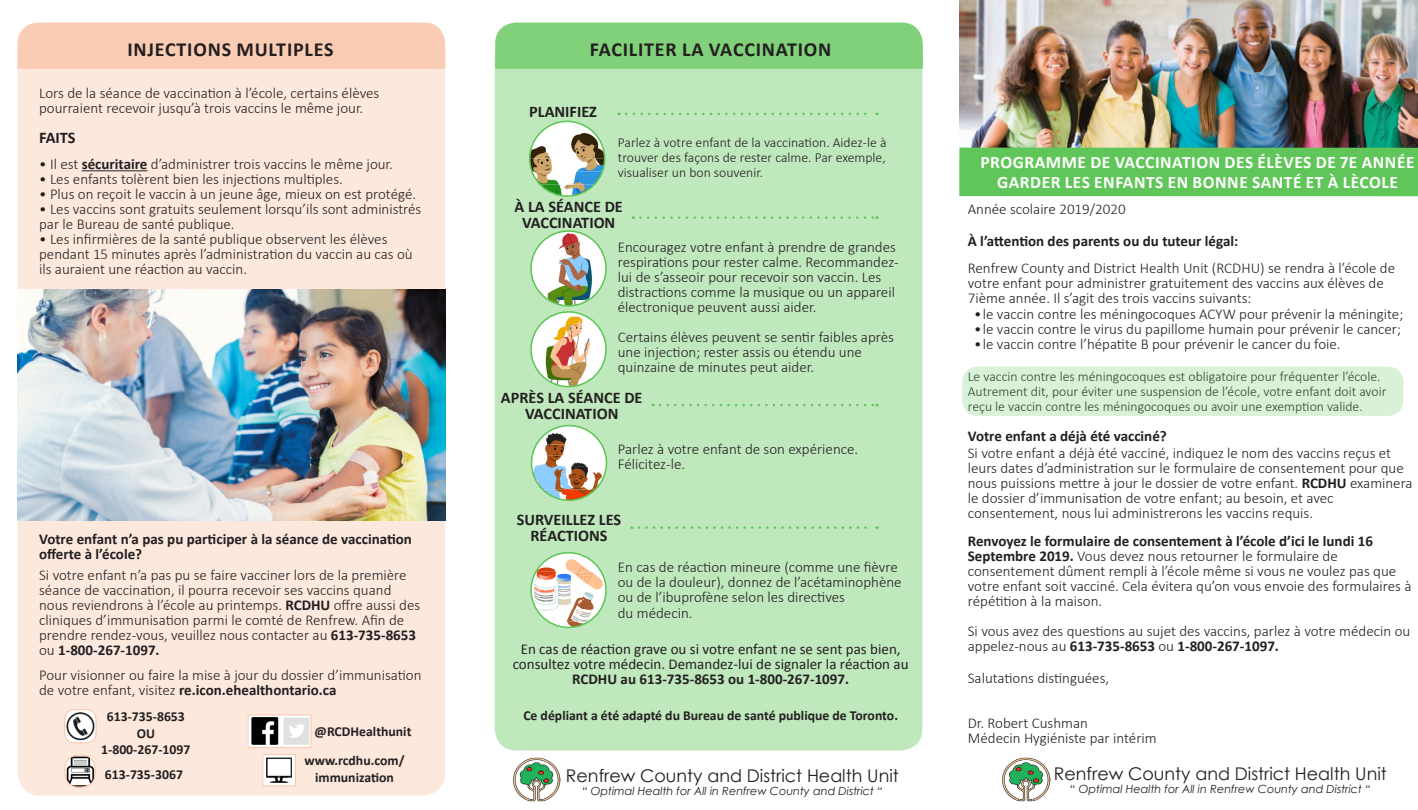
<style>
.page{position:relative;width:1418px;height:810px;background:#fff}
.page>*{position:absolute;margin:0;border:0;box-sizing:border-box;transform-origin:0 0}
.t1{font:700 20px "Calibri";letter-spacing:.04em;color:#231f20}
.t2{font:700 17.5px/20px "Calibri";letter-spacing:.03em;color:#fff;text-align:center}
.t3{font:17.5px "Century Gothic";color:#231f20}
.t4{font:700 16.25px/16.2px "Calibri";color:#231f20;text-align:center}
.t5{font:300 15px/15px "Calibri";color:#231f20}
.t6{font:15px/15px "Calibri";color:#231f20;text-align:center}
.t7{font:700 15px/15px "Calibri";color:#231f20}
.t8{font:300 13.75px/15px "Calibri";color:#231f20}
.t9{font:700 13.75px/16.5px "Calibri";color:#231f20;text-align:center}
.t10{font:italic 11.25px "Century Gothic";color:#231f20}
.s1{font-weight:700}
</style>
<div class="page">
<div style="left:495px;top:69px;width:427px;height:682px;background:#c0e8bd"></div>
<div style="left:18px;top:69px;width:427px;height:727px;background:#fce8dd"></div>
<img style="left:18px;top:290px;width:427px;height:230px">
<img style="left:959px;top:0;width:459px;height:187px">
<div style="left:18px;top:22px;width:427px;height:47px;background:#f9ccb3"></div>
<hr style="left:82px;top:170px;width:65px;height:1px;background:#231f20">
<div style="left:495px;top:22px;width:427px;height:47px;background:#80d17a"></div>
<div style="left:959px;top:148px;width:458px;height:48px;background:#60c659"></div>
<div style="left:530px;top:121px;width:74px;height:75px;background:#fff;border-radius:50%"></div>
<img style="left:532px;top:133px;width:70px;height:13px">
<img style="left:530px;top:146px;width:74px;height:26px">
<img style="left:532px;top:172px;width:70px;height:12px">
<img style="left:540px;top:184px;width:54px;height:12px">
<div style="left:529px;top:121px;width:76px;height:76px;border:2px solid #60c659;border-radius:50%"></div>
<div style="left:531px;top:231px;width:75px;height:75px;background:#fff;border-radius:50%"></div>
<img style="left:548px;top:233px;width:44px;height:67px">
<img style="left:548px;top:300px;width:40px;height:6px">
<div style="left:530px;top:230px;width:77px;height:77px;border:2px solid #60c659;border-radius:50%"></div>
<div style="left:531px;top:312px;width:75px;height:75px;background:#fff;border-radius:50%"></div>
<img style="left:545px;top:317px;width:45px;height:70px">
<div style="left:530px;top:311px;width:77px;height:76px;border:2px solid #60c659;border-radius:50%"></div>
<div style="left:531px;top:426px;width:75px;height:74px;background:#fff;border-radius:50%"></div>
<img style="left:536px;top:433px;width:65px;height:12px">
<img style="left:531px;top:445px;width:71px;height:33px">
<img style="left:535px;top:478px;width:67px;height:11px">
<img style="left:542px;top:489px;width:53px;height:11px">
<div style="left:531px;top:425px;width:76px;height:76px;border:2px solid #60c659;border-radius:50%"></div>
<svg style="left:531px;top:553px;width:75px;height:74px"></svg>
<img style="left:535px;top:559px;width:67px;height:63px">
<img style="left:548px;top:622px;width:41px;height:5px">
<div style="left:530px;top:552px;width:77px;height:76px;border:2px solid #60c659;border-radius:50%"></div>
<svg style="left:626px;top:113px;width:251px;height:2px"></svg>
<svg style="left:640px;top:216px;width:237px;height:3px"></svg>
<svg style="left:660px;top:404px;width:217px;height:2px"></svg>
<svg style="left:639px;top:526px;width:238px;height:3px"></svg>
<img style="left:1002px;top:758px;width:48px;height:44px">
<img style="left:264px;top:756px;width:30px;height:28px">
<div style="left:262px;top:754px;width:34px;height:32px;border:1px solid #f9c6aa"></div>
<img style="left:65px;top:710px;width:31px;height:33px">
<div style="left:64px;top:709px;width:32px;height:34px;border:1px solid #f9c6aa;border-radius:10px"></div>
<img style="left:513px;top:758px;width:47px;height:44px">
<img style="left:250px;top:717px;width:59px;height:29px">
<div style="left:248px;top:715px;width:63px;height:33px;border:1px solid #f9c6aa"></div>
<img style="left:65px;top:755px;width:30px;height:32px">
<div style="left:64px;top:755px;width:32px;height:33px;border:1px solid #f9c6aa;border-radius:14px"></div>
<div style="left:963px;top:367px;width:439px;height:48px;background:#d8f1d7;border-radius:15px"></div>
<div style="left:962px;top:367px;width:441px;height:49px;border:1px solid #60c659;border-radius:15px"></div>
<p class="t1" style="left:127px;top:37px;width:208px">INJECTIONS MULTIPLES</p>
<p class="t5" style="left:39px;top:85px;width:342px">Lors de la séance de vaccination à l’école, certains élèves pourraient recevoir jusqu’à trois vaccins le même jour.</p>
<p class="t4" style="left:39px;top:129px;width:38px">FAITS</p>
<p class="t5" style="left:39px;top:157px;width:355px">• Il est <span class="s1">sécuritaire</span> d’administrer trois vaccins le même jour.</p>
<p class="t5" style="left:39px;top:172px;width:305px">• Les enfants tolèrent bien les injections multiples.</p>
<p class="t5" style="left:39px;top:187px;width:378px">• Plus on reçoit le vaccin à un jeune âge, mieux on est protégé.</p>
<p class="t5" style="left:39px;top:202px;width:384px">• Les vaccins sont gratuits seulement lorsqu’ils sont administrés par le Bureau de santé publique.</p>
<p class="t5" style="left:39px;top:232px;width:375px">• Les infirmières de la santé publique observent les élèves pendant 15 minutes après l’administration du vaccin au cas où ils auraient une réaction au vaccin.</p>
<p class="t7" style="left:39px;top:532px;width:374px">Votre enfant n’a pas pu participer à la séance de vaccination offerte à l’école?</p>
<p class="t5" style="left:39px;top:568px;width:382px">Si votre enfant n’a pas pu se faire vacciner lors de la première séance de vaccination, il pourra recevoir ses vaccins quand nous reviendrons à l’école au printemps. <span class="s1">RCDHU</span> offre aussi des cliniques d’immunisation parmi le comté de Renfrew. Afin de prendre rendez-vous, veuillez nous contacter au <span class="s1">613-735-8653 </span>ou <span class="s1">1-800-267-1097.</span></p>
<p class="t5" style="left:39px;top:668px;width:384px">Pour visionner ou faire la mise à jour du dossier d’immunisation de votre enfant, visitez <span class="s1">re.icon.ehealthontario.ca</span></p>
<p class="t9" style="left:107px;top:708px;width:80px">613-735-8653<br>OU</p>
<p class="t9" style="left:101px;top:741px;width:91px">1-800-267-1097</p>
<p class="t9" style="left:105px;top:766px;width:80px">613-735-3067</p>
<p class="t9" style="left:315px;top:723px;width:98px">@RCDHealthunit</p>
<p class="t9" style="left:304px;top:753px;width:102px">www.rcdhu.com/ immunization</p>
<p class="t1" style="left:590px;top:37px;width:243px">FACILITER LA VACCINATION</p>
<p class="t4" style="left:529px;top:103px;width:69px">PLANIFIEZ</p>
<p class="t8" style="left:618px;top:134px;width:270px;text-align:justify">Parlez à votre enfant de la vaccination. Aidez-le à trouver des façons de rester calme. Par exemple, visualiser un bon souvenir.</p>
<p class="t4" style="left:514px;top:198px;width:110px">À LA SÉANCE DE<br>VACCINATION</p>
<p class="t5" style="left:618px;top:239px;width:282px">Encouragez votre enfant à prendre de grandes respirations pour rester calme. Recommandez&shy;lui de s’asseoir pour recevoir son vaccin. Les distractions comme la musique ou un appareil électronique peuvent aussi aider.</p>
<p class="t5" style="left:618px;top:329px;width:278px">Certains élèves peuvent se sentir faibles après une injection; rester assis ou étendu une quinzaine de minutes peut aider.</p>
<p class="t4" style="left:501px;top:389px;width:143px">APRÈS LA SÉANCE DE<br>VACCINATION</p>
<p class="t5" style="left:618px;top:442px;width:242px">Parlez à votre enfant de son expérience.<br>Félicitez-le.</p>
<p class="t4" style="left:517px;top:512px;width:106px">SURVEILLEZ LES<br>RÉACTIONS</p>
<p class="t5" style="left:618px;top:559px;width:285px">En cas de réaction mineure (comme une fièvre ou de la douleur), donnez de l’acétaminophène ou de l’ibuprofène selon les directives</p>
<p class="t5" style="left:618px;top:605px;width:76px">du médecin.</p>
<p class="t6" style="left:513px;top:642px;width:397px">En cas de réaction grave ou si votre enfant ne se sent pas bien, consultez votre médecin. Demandez-lui de signaler la réaction au</p>
<p class="t7" style="left:572px;top:672px;width:278px">RCDHU au 613-735-8653 ou 1-800-267-1097.</p>
<p class="t9" style="left:523px;top:707px;width:376px">Ce dépliant a été adapté du Bureau de santé publique de Toronto.</p>
<p class="t3" style="left:566px;top:763px;width:334px">Renfrew County and District Health Unit</p>
<p class="t10" style="left:582px;top:783px;width:302px">“ Optimal Health for All in Renfrew County and District “</p>
<p class="t2" style="left:980px;top:152px;width:436px">PROGRAMME DE VACCINATION DES ÉLÈVES DE 7E ANNÉE<br>GARDER LES ENFANTS EN BONNE SANTÉ ET À LÈCOLE</p>
<p class="t5" style="left:968px;top:201px;width:159px">Année scolaire 2019/2020</p>
<p class="t5" style="left:968px;top:227px;width:429px;line-height:27.5px"><span class="s1">À l’attention des parents ou du tuteur légal:<br></span>Renfrew County and District Health Unit (RCDHU) se rendra à l’école de</p>
<p class="t5" style="left:968px;top:276px;width:417px">votre enfant pour administrer gratuitement des vaccins aux élèves de<br>7ième année. Il s’agit des trois vaccins suivants:</p>
<p class="t5" style="left:974px;top:307px;width:431px">•le vaccin contre les méningocoques ACYW pour prévenir la méningite;</p>
<p class="t5" style="left:974px;top:322px;width:428px">•le vaccin contre le virus du papillome humain pour prévenir le cancer;</p>
<p class="t5" style="left:974px;top:337px;width:368px">•le vaccin contre l’hépatite B pour prévenir le cancer du foie.</p>
<p class="t8" style="left:968px;top:368px;width:420px">Le vaccin contre les méningocoques est obligatoire pour fréquenter l’école.<br>Autrement dit, pour éviter une suspension de l’école, votre enfant doit avoir reçu le vaccin contre les méningocoques ou avoir une exemption valide.</p>
<p class="t5" style="left:968px;top:427px;width:425px;line-height:17.5px"><span class="s1">Votre enfant a déjà été vacciné?<br></span>Si votre enfant a déjà été vacciné, indiquez le nom des vaccins reçus et</p>
<p class="t5" style="left:968px;top:461px;width:446px">leurs dates d’administration sur le formulaire de consentement pour que nous puissions mettre à jour le dossier de votre enfant. <span class="s1">RCDHU</span> examinera le dossier d’immunisation de votre enfant; au besoin, et avec consentement, nous lui administrerons les vaccins requis.</p>
<p class="t5" style="left:968px;top:533px;width:445px"><span class="s1">Renvoyez le formulaire de consentement à l’école d’ici le lundi 16<br>Septembre 2019.</span> Vous devez nous retourner le formulaire de consentement dûment rempli à l’école même si vous ne voulez pas que votre enfant soit vacciné. Cela évitera qu’on vous envoie des formulaires à répétition à la maison.</p>
<p class="t5" style="left:968px;top:623px;width:444px">Si vous avez des questions au sujet des vaccins, parlez à votre médecin ou appelez-nous au <span class="s1">613-735-8653</span> ou <span class="s1">1-800-267-1097.</span></p>
<p class="t5" style="left:968px;top:670px;width:143px">Salutations distinguées,</p>
<p class="t5" style="left:968px;top:715px;width:190px">Dr. Robert Cushman<br>Médecin Hygiéniste par intérim</p>
<p class="t3" style="left:1054px;top:761px;width:334px">Renfrew County and District Health Unit</p>
<p class="t10" style="left:1070px;top:782px;width:302px">“ Optimal Health for All in Renfrew County and District “</p>
</div>
